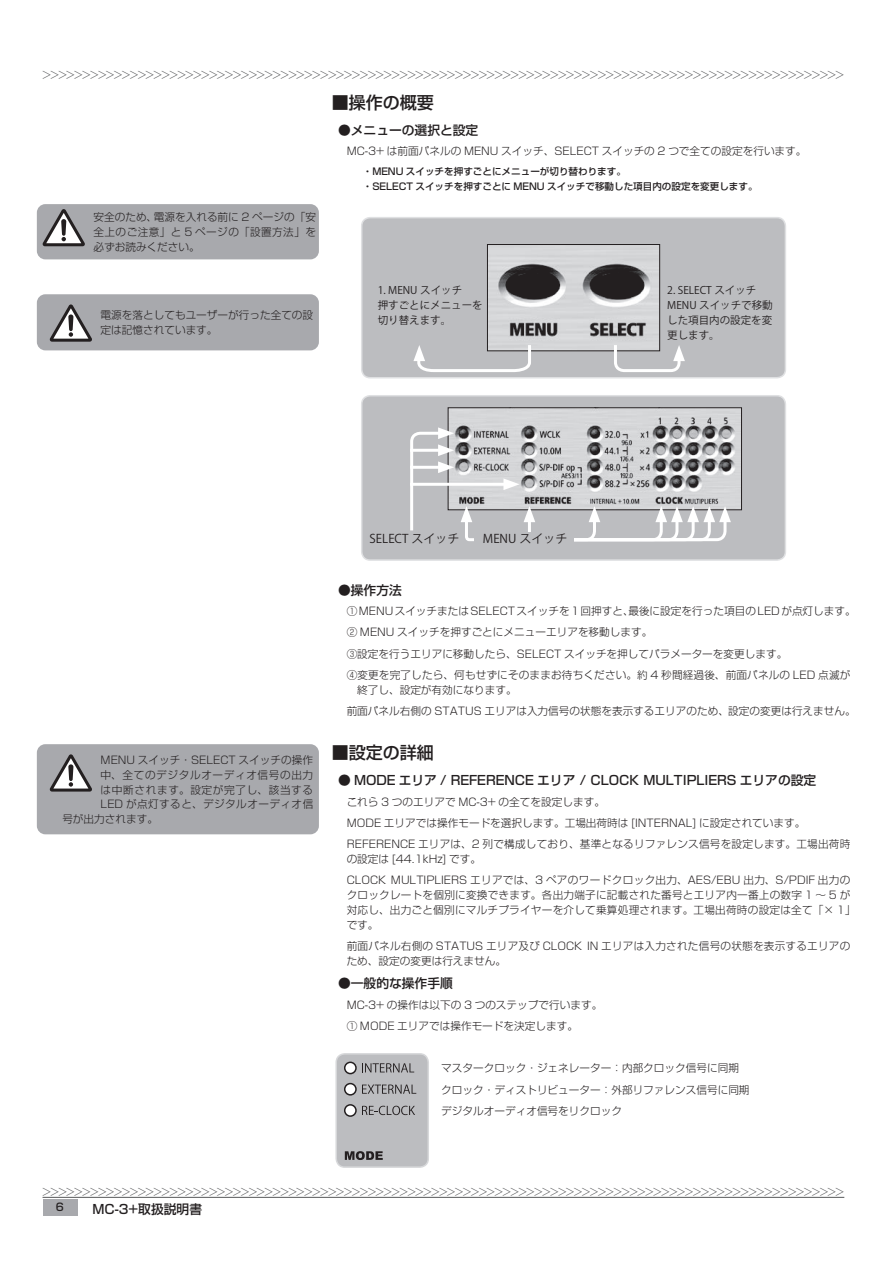
<style>
.page{position:relative;width:893px;height:1263px;background:#fff}
.page>*{position:absolute;margin:0;border:0;box-sizing:border-box;transform-origin:0 0}
.t1{font:500 16.95px "Shin Go Pro";color:#231f20}
.t2{font:500 12.75px "Shin Go Pro";color:#231f20}
.t3{font:12px "Koz Go Pro";color:#231f20}
.t4{font:300 10.65px/21.3px "Shin Go Pro";color:#231f20}
.t5{font:300 10.65px "Shin Go Pro";color:#57585a}
.t6{font:300 10.65px/14.9px "Shin Go Pro";letter-spacing:.02em;color:#231f20}
.t7{font:300 10.65px "Shin Go Pro";letter-spacing:.04em;color:#231f20}
.t8{font:300 10.65px "Shin Go Pro";letter-spacing:.06em;color:#231f20}
.t9{font:300 10.65px "Shin Go Pro";letter-spacing:.065em;color:#231f20}
.t10{font:500 10.65px "Shin Go Pro";color:#231f20}
.t11{font:10.5px/15px "Koz Go Pro";color:#231f20}
.t12{font:500 9.6px/14.9px "Shin Go Pro";color:#231f20}
</style>
<div class="page">
<div style="left:43px;top:1200px;width:35px;height:16px;background:#a8a9ad"></div>
<hr style="left:43px;top:1197px;width:801px;height:1px;background:#57585a">
<div style="left:37px;top:744px;width:282px;height:90px;background:#a8a9ad;border-radius:9px"></div>
<div style="left:37px;top:204px;width:282px;height:55px;background:#a8a9ad;border-radius:9px"></div>
<svg style="left:43px;top:209px;width:42px;height:37px"></svg>
<div style="left:362px;top:218px;width:423px;height:160px;background:#bcbdc0;border-radius:9px"></div>
<div style="left:361px;top:217px;width:425px;height:161px;border:2px solid #dfe0e2;border-radius:9px"></div>
<img style="left:489px;top:246px;width:169px;height:103px">
<div style="left:487px;top:244px;width:173px;height:107px;border:1px solid #231f20"></div>
<svg style="left:612px;top:342px;width:73px;height:30px"></svg>
<svg style="left:413px;top:342px;width:119px;height:30px"></svg>
<div style="left:362px;top:396px;width:423px;height:164px;background:#bcbdc0;border-radius:9px"></div>
<div style="left:361px;top:395px;width:425px;height:166px;border:2px solid #dfe0e2;border-radius:9px"></div>
<img style="left:450px;top:409px;width:290px;height:99px">
<div style="left:448px;top:407px;width:294px;height:103px;border:1px solid #231f20"></div>
<svg style="left:410px;top:427px;width:44px;height:104px"></svg>
<hr style="left:410px;top:483px;width:99px;height:3px;background:#fff">
<svg style="left:503px;top:478px;width:17px;height:12px"></svg>
<svg style="left:461px;top:506px;width:20px;height:36px"></svg>
<svg style="left:518px;top:506px;width:213px;height:36px"></svg>
<div style="left:474px;top:532px;width:100px;height:13px;background:#bcbdc0"></div>
<div style="left:336px;top:1054px;width:92px;height:113px;background:#bcbdc0;border-radius:9px"></div>
<div style="left:335px;top:1053px;width:94px;height:115px;border:2px solid #d7d8da;border-radius:9px"></div>
<svg style="left:345px;top:1151px;width:38px;height:9px"></svg>
<svg style="left:362px;top:1106px;width:53px;height:9px"></svg>
<div style="left:345px;top:1105px;width:11px;height:11px;background:#fff;border-radius:50%"></div>
<div style="left:344px;top:1104px;width:13px;height:13px;border:2px solid #231f20;border-radius:50%"></div>
<div style="left:345px;top:1083px;width:11px;height:12px;background:#fff;border-radius:50%"></div>
<div style="left:344px;top:1083px;width:13px;height:12px;border:2px solid #231f20;border-radius:50%"></div>
<div style="left:345px;top:1062px;width:11px;height:11px;background:#fff;border-radius:50%"></div>
<div style="left:344px;top:1061px;width:13px;height:13px;border:2px solid #231f20;border-radius:50%"></div>
<svg style="left:362px;top:1084px;width:54px;height:10px"></svg>
<svg style="left:362px;top:1063px;width:52px;height:9px"></svg>
<svg style="left:50px;top:754px;width:42px;height:37px"></svg>
<div style="left:37px;top:294px;width:282px;height:56px;background:#a8a9ad;border-radius:9px"></div>
<svg style="left:50px;top:304px;width:42px;height:38px"></svg>
<p class="t5" style="left:43px;top:66px;width:803px">&gt;&gt;&gt;&gt;&gt;&gt;&gt;&gt;&gt;&gt;&gt;&gt;&gt;&gt;&gt;&gt;&gt;&gt;&gt;&gt;&gt;&gt;&gt;&gt;&gt;&gt;&gt;&gt;&gt;&gt;&gt;&gt;&gt;&gt;&gt;&gt;&gt;&gt;&gt;&gt;&gt;&gt;&gt;&gt;&gt;&gt;&gt;&gt;&gt;&gt;&gt;&gt;&gt;&gt;&gt;&gt;&gt;&gt;&gt;&gt;&gt;&gt;&gt;&gt;&gt;&gt;&gt;&gt;&gt;&gt;&gt;&gt;&gt;&gt;&gt;&gt;&gt;&gt;&gt;&gt;&gt;&gt;&gt;&gt;&gt;&gt;&gt;&gt;&gt;&gt;&gt;&gt;&gt;&gt;&gt;&gt;&gt;&gt;&gt;&gt;&gt;</p>
<p class="t4" style="left:93px;top:209px;width:224px;line-height:14.9px;text-align:justify">安全のため、電源を入れる前に 2 ページの「安全上のご注意」と 5 ページの「設置方法」を必ずお読みください。</p>
<p class="t4" style="left:101px;top:306px;width:214px;line-height:14.9px">電源を落としてもユーザーが行った全ての設定は記憶されています。</p>
<h1 class="t1" style="left:332px;top:88px;width:104px">■操作の概要</h1>
<p class="t2" style="left:338px;top:119px;width:142px">●メニューの選択と設定</p>
<p class="t4" style="left:347px;top:139px;width:461px">MC-3+ は前面パネルの MENU スイッチ、SELECT スイッチの 2 つで全ての設定を行います。</p>
<p class="t12" style="left:363px;top:163px;width:396px">・MENU スイッチを押すごとにメニューが切り替わります。<br>・SELECT スイッチを押すごとに MENU スイッチで移動した項目内の設定を変更します。</p>
<p class="t11" style="left:378px;top:283px;width:106px">1. MENU スイッチ<br>押すごとにメニューを切り替えます。</p>
<p class="t11" style="left:667px;top:283px;width:107px">2. SELECT スイッチ<br>MENU スイッチで移動した項目内の設定を変更します。</p>
<p class="t4" style="left:101px;top:748px;width:214px">MENU スイッチ・SELECT スイッチの操作</p>
<p class="t8" style="left:101px;top:766px;width:214px">中、全てのデジタルオーディオ信号の出力</p>
<p class="t9" style="left:101px;top:781px;width:214px">は中断されます。設定が完了し、該当する</p>
<p class="t7" style="left:101px;top:796px;width:214px">LED が点灯すると、デジタルオーディオ信</p>
<p class="t4" style="left:62px;top:807px;width:97px">号が出力されます。</p>
<p class="t3" style="left:370px;top:531px;width:91px">SELECT スイッチ</p>
<p class="t3" style="left:483px;top:531px;width:86px">MENU スイッチ</p>
<p class="t2" style="left:338px;top:579px;width:65px">●操作方法</p>
<p class="t4" style="left:347px;top:599px;width:511px">①MENUスイッチまたはSELECTスイッチを1回押すと、最後に設定を行った項目のLEDが点灯します。② MENU スイッチを押すごとにメニューエリアを移動します。<br>③設定を行うエリアに移動したら、SELECT スイッチを押してパラメーターを変更します。<br>④変更を完了したら、何もせずにそのままお待ちください。約 4 秒間経過後、前面パネルの LED 点滅が</p>
<p class="t4" style="left:347px;top:678px;width:511px;text-indent:11px">終了し、設定が有効になります。<br>前面パネル右側の STATUS エリアは入力信号の状態を表示するエリアのため、設定の変更は行えません。</p>
<h1 class="t1" style="left:332px;top:739px;width:104px">■設定の詳細</h1>
<p class="t2" style="left:338px;top:770px;width:480px">● MODE エリア / REFERENCE エリア / CLOCK MULTIPLIERS エリアの設定</p>
<p class="t4" style="left:347px;top:790px;width:505px">これら 3 つのエリアで MC-3+ の全てを設定します。<br>MODE エリアでは操作モードを選択します。工場出荷時は [INTERNAL] に設定されています。<br>REFERENCE エリアは、2 列で構成しており、基準となるリファレンス信号を設定します。工場出荷時</p>
<p class="t4" style="left:347px;top:847px;width:505px">の設定は [44.1kHz] です。<br>CLOCK MULTIPLIERS エリアでは、3 ペアのワードクロック出力、AES/EBU 出力、S/PDIF 出力の</p>
<p class="t6" style="left:347px;top:886px;width:510px">クロックレートを個別に変換できます。各出力端子に記載された番号とエリア内一番上の数字 1 ～ 5 が対応し、出力ごと個別にマルチプライヤーを介して乗算処理されます。工場出荷時の設定は全て「× 1」です。</p>
<p class="t6" style="left:347px;top:937px;width:505px">前面パネル右側の STATUS エリア及び CLOCK IN エリアは入力された信号の状態を表示するエリアのため、設定の変更は行えません。</p>
<p class="t2" style="left:338px;top:973px;width:116px">●一般的な操作手順</p>
<p class="t4" style="left:347px;top:993px;width:257px">MC-3+ の操作は以下の 3 つのステップで行います。<br>① MODE エリアでは操作モードを決定します。</p>
<p class="t4" style="left:441px;top:1056px;width:310px">マスタークロック・ジェネレーター：内部クロック信号に同期クロック・ディストリビューター：外部リファレンス信号に同期デジタルオーディオ信号をリクロック</p>
<p class="t5" style="left:43px;top:1183px;width:803px">&gt;&gt;&gt;&gt;&gt;&gt;&gt;&gt;&gt;&gt;&gt;&gt;&gt;&gt;&gt;&gt;&gt;&gt;&gt;&gt;&gt;&gt;&gt;&gt;&gt;&gt;&gt;&gt;&gt;&gt;&gt;&gt;&gt;&gt;&gt;&gt;&gt;&gt;&gt;&gt;&gt;&gt;&gt;&gt;&gt;&gt;&gt;&gt;&gt;&gt;&gt;&gt;&gt;&gt;&gt;&gt;&gt;&gt;&gt;&gt;&gt;&gt;&gt;&gt;&gt;&gt;&gt;&gt;&gt;&gt;&gt;&gt;&gt;&gt;&gt;&gt;&gt;&gt;&gt;&gt;&gt;&gt;&gt;&gt;&gt;&gt;&gt;&gt;&gt;&gt;&gt;&gt;&gt;&gt;&gt;&gt;&gt;&gt;&gt;&gt;&gt;</p>
<p class="t2" style="left:41px;top:1198px;width:213px">　　　　MC-3+取扱説明書　　　　</p>
<p class="t10" style="left:56px;top:1198px;width:10px">6</p>
</div>
